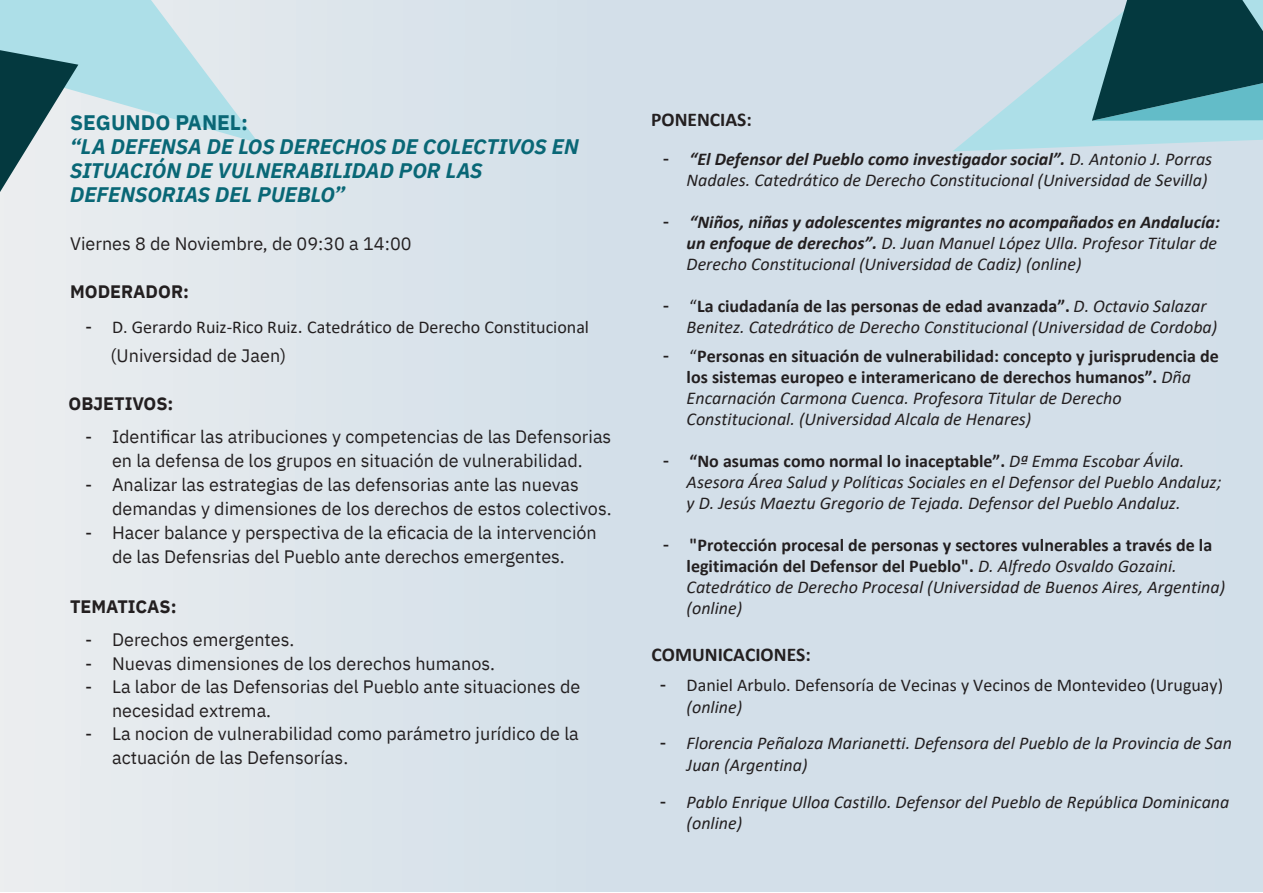
<style>
.page{position:relative;width:1263px;height:893px;background:#fff}
.page>*{position:absolute;margin:0;border:0;box-sizing:border-box;transform-origin:0 0}
.t1{font:italic 700 21px/24px "IBM Plex Sans";color:#096776}
.t2{font:700 21px "IBM Plex Sans";color:#096776}
.t3{font:700 19.5px "Calibri";color:#231f20}
.t4{font:italic 18px/21px "Calibri";color:#231f20}
.t5{font:18px/24px "IBM Plex Sans";color:#231f20}
.t6{font:italic 18px/21.6px "Calibri";color:#231f20}
.t7{font:700 18px/21px "Calibri";color:#231f20}
.t8{font:18px/21.6px "Calibri";color:#231f20}
.t9{font:700 18px "IBM Plex Sans";color:#231f20}
.s1{font-family:"IBM Plex Sans"}
.s2{font-size:19.5px}
.s3{font-family:"IBM Plex Sans";font-style:normal}
.s4{font-weight:700}
.s5{font-style:normal}
.s6{font-weight:700;font-style:normal}
.s7{font-family:"IBM Plex Sans";font-weight:400}
.s8{font-weight:400}
.s9{font-weight:400;font-style:italic}
.s10{font-style:italic}
</style>
<div class="page">
<div style="left:0;top:0;width:1263px;height:891px;background:linear-gradient(to right,#e5eaed,#cddbe7)"></div>
<svg style="left:952px;top:0;width:311px;height:151px;background:#c2dfe8"></svg>
<svg style="left:0;top:0;width:259px;height:192px;background:#b7d2d8"></svg>
<svg style="left:1092px;top:0;width:171px;height:121px;background:#286168"></svg>
<p class="t2" style="left:70px;top:106px;width:179px">SEGUNDO PANEL:</p>
<p class="t1" style="left:70px;top:133px;width:510px">“LA DEFENSA DE LOS DERECHOS DE COLECTIVOS EN<br>SITUACIÓN DE VULNERABILIDAD POR LAS<br>DEFENSORIAS DEL PUEBLO”</p>
<p class="t5" style="left:70px;top:230px;width:343px">Viernes 8 de Noviembre, de 09:30 a 14:00</p>
<p class="t9" style="left:70px;top:277px;width:120px">MODERADOR:</p>
<p class="t8" style="left:85px;top:316px;width:505px"><span class="s1">-</span> D. Gerardo Ruiz-Rico Ruiz<span class="s2">.</span> Catedrático de Derecho Constitucional</p>
<p class="t5" style="left:111px;top:342px;width:177px">(Universidad de Jaen)</p>
<p class="t9" style="left:69px;top:389px;width:106px">OBJETIVOS:</p>
<p class="t5" style="left:85px;top:423px;width:528px;text-align:center">- Identificar las atribuciones y competencias de las Defensorias en la defensa de los grupos en situación de vulnerabilidad.</p>
<p class="t5" style="left:112px;top:471px;width:501px;text-indent:-27px">- Analizar las estrategias de las defensorias ante las nuevas demandas y dimensiones de los derechos de estos colectivos.</p>
<p class="t5" style="left:85px;top:519px;width:513px;text-align:center">- Hacer balance y perspectiva de la eficacia de la intervención de las Defensrias del Pueblo ante derechos emergentes.</p>
<p class="t9" style="left:70px;top:592px;width:108px">TEMATICAS:</p>
<p class="t5" style="left:85px;top:626px;width:211px">- Derechos emergentes.</p>
<p class="t5" style="left:85px;top:650px;width:412px">- Nuevas dimensiones de los derechos humanos.</p>
<p class="t5" style="left:112px;top:673px;width:470px;text-indent:-27px">- La labor de las Defensorias del Pueblo ante situaciones de necesidad extrema.</p>
<p class="t5" style="left:112px;top:720px;width:468px;text-indent:-27px">- La nocion de vulnerabilidad como parámetro jurídico de la actuación de las Defensorías.</p>
<p class="t3" style="left:651px;top:106px;width:102px">PONENCIAS:</p>
<p class="t6" style="left:663px;top:148px;width:551px;line-height:21px;text-align:right"><span class="s3">-</span> <span class="s4">“El Defensor del Pueblo como investigador social”.</span> D. Antonio J. Porras<br>Nadales. Catedrático de Derecho Constitucional (Universidad de Sevilla)</p>
<p class="t4" style="left:687px;top:211px;width:535px;text-indent:-24px"><span class="s3">-</span> <span class="s4">“Niños, niñas y adolescentes migrantes no acompañados en Andalucía: un enfoque de derechos”.</span> D. Juan Manuel López Ulla. Profesor Titular de<br>Derecho Constitucional (Universidad de Cadiz) (online)</p>
<p class="t4" style="left:687px;top:295px;width:532px;text-indent:-24px"><span class="s3">-</span> <span class="s5">“</span><span class="s6">La ciudadanía de las personas de edad avanzada”.</span> D. Octavio Salazar<br>Benitez. Catedrático de Derecho Constitucional (Universidad de Cordoba)</p>
<p class="t7" style="left:687px;top:345px;width:534px;text-indent:-24px"><span class="s7">-</span> <span class="s8">“</span>Personas en situación de vulnerabilidad: concepto y jurisprudencia de los sistemas europeo e interamericano de derechos humanos”. <span class="s9">Dña Encarnación Carmona Cuenca. Profesora Titular de Derecho Constitucional. (Universidad Alcala de Henares)</span></p>
<p class="t4" style="left:687px;top:449px;width:536px;text-indent:-24px"><span class="s3">-</span> <span class="s6">“No asumas como normal lo inaceptable”.</span> Dª Emma Escobar Ávila.<br>Asesora Área Salud y Políticas Sociales en el Defensor del Pueblo Andaluz; y D. Jesús Maeztu Gregorio de Tejada. Defensor del Pueblo Andaluz.</p>
<p class="t4" style="left:687px;top:533px;width:540px;text-indent:-24px"><span class="s3">-</span> <span class="s6">"Protección procesal de personas y sectores vulnerables a través de la legitimación del Defensor del Pueblo".</span> D. Alfredo Osvaldo Gozaini.<br>Catedrático de Derecho Procesal (Universidad de Buenos Aires, Argentina) (online)</p>
<p class="t3" style="left:652px;top:641px;width:161px">COMUNICACIONES:</p>
<p class="t8" style="left:687px;top:674px;width:538px;text-indent:-27px"><span class="s1">-</span> Daniel Arbulo. Defensoría de Vecinas y Vecinos de Montevideo (Uruguay) <span class="s10">(online)</span></p>
<p class="t6" style="left:687px;top:732px;width:547px;text-indent:-27px"><span class="s3">-</span> Florencia Peñaloza Marianetti. Defensora del Pueblo de la Provincia de San<br>Juan (Argentina)</p>
<p class="t6" style="left:687px;top:790px;width:544px;text-indent:-27px"><span class="s3">-</span> Pablo Enrique Ulloa Castillo. Defensor del Pueblo de República Dominicana (online)</p>
</div>
